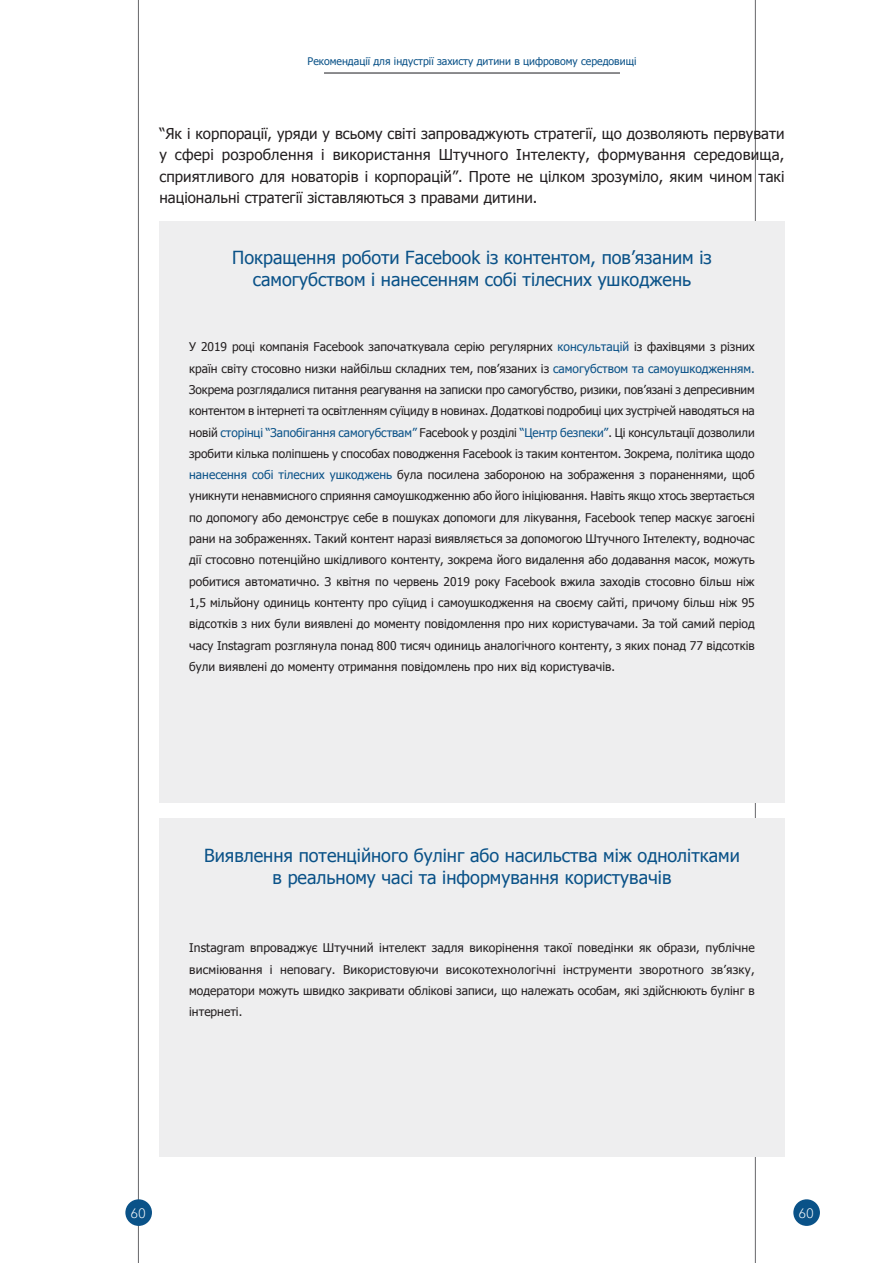
<style>
.page{position:relative;width:893px;height:1263px;background:#fff}
.page>*{position:absolute;margin:0;border:0;box-sizing:border-box;transform-origin:0 0}
.Box_title_centered{font:18px/21.6px "Tahoma";color:#0a5288;text-align:center}
.t1{font:15px/21.3px "Tahoma";color:#231f20;text-align:justify}
.t2{font:300 13.5px "Avenir Next LT Pro";color:#fff}
.t3{font:12px/21.3px "Tahoma";color:#231f20;text-align:justify}
.t4{font:10.5px "Tahoma";color:#0a5288}
.s1{color:#0a5288}
</style>
<div class="page">
<hr style="left:138px;top:0;width:1px;height:1263px;background:#67676a">
<div style="left:125px;top:1199px;width:27px;height:27px;background:#0a5288;border-radius:50%"></div>
<hr style="left:755px;top:0;width:1px;height:1263px;background:#67676a">
<div style="left:793px;top:1199px;width:27px;height:27px;background:#0a5288;border-radius:50%"></div>
<hr style="left:324px;top:73px;width:296px;height:1px;background:#67676a">
<div style="left:159px;top:221px;width:625px;height:581px;background:#eeeeef"></div>
<div style="left:159px;top:819px;width:625px;height:338px;background:#eeeeef"></div>
<p class="t4" style="left:308px;top:54px;width:330px">Рекомендації для індустрії захисту дитини в цифровому середовищі</p>
<p class="t1" style="left:159px;top:122px;width:627px">“Як і корпорації, уряди у всьому світі запроваджують стратегії, що дозволяють первувати у сфері розроблення і використання Штучного Інтелекту, формування середовища, сприятливого для новаторів і корпорацій”. Проте не цілком зрозуміло, яким чином такі національні стратегії зіставляються з правами дитини.</p>
<p class="Box_title_centered" style="left:232px;top:246px;width:481px">Покращення роботи Facebook із контентом, пов’язаним із самогубством і нанесенням собі тілесних ушкоджень</p>
<p class="t3" style="left:189px;top:336px;width:567px">У 2019 році компанія Facebook започаткувала серію регулярних <span class="s1">консультацій</span> із фахівцями з різних країн світу стосовно низки найбільш складних тем, пов’язаних із <span class="s1">самогубством та самоушкодженням.<br></span>Зокрема розглядалися питання реагування на записки про самогубство, ризики, пов’язані з депресивним контентом в інтернеті та освітленням суїциду в новинах. Додаткові подробиці цих зустрічей наводяться на новій <span class="s1">сторінці “Запобігання самогубствам”</span> Facebook у розділі <span class="s1">“Центр безпеки”</span>. Ці консультації дозволили зробити кілька поліпшень у способах поводження Facebook із таким контентом. Зокрема, політика щодо <span class="s1">нанесення собі тілесних ушкоджень</span> була посилена забороною на зображення з пораненнями, щоб уникнути ненавмисного сприяння самоушкодженню або його ініціювання. Навіть якщо хтось звертається по допомогу або демонструє себе в пошуках допомоги для лікування, Facebook тепер маскує загоєні рани на зображеннях. Такий контент наразі виявляється за допомогою Штучного Інтелекту, водночас дії стосовно потенційно шкідливого контенту, зокрема його видалення або додавання масок, можуть робитися автоматично. З квітня по червень 2019 року Facebook вжила заходів стосовно більш ніж 1,5 мільйону одиниць контенту про суїцид і самоушкодження на своєму сайті, причому більш ніж 95 відсотків з них були виявлені до моменту повідомлення про них користувачами. За той самий період часу Instagram розглянула понад 800 тисяч одиниць аналогічного контенту, з яких понад 77 відсотків були виявлені до моменту отримання повідомлень про них від користувачів.</p>
<p class="Box_title_centered" style="left:204px;top:844px;width:537px">Виявлення потенційного булінг або насильства між однолітками в реальному часі та інформування користувачів</p>
<p class="t3" style="left:189px;top:937px;width:567px">Instagram впроваджує Штучний інтелект задля викорінення такої поведінки як образи, публічне висміювання і неповагу. Використовуючи високотехнологічні інструменти зворотного зв’язку, модератори можуть швидко закривати облікові записи, що належать особам, які здійснюють булінг в інтернеті.</p>
<p class="t2" style="left:130px;top:1205px;width:17px">60</p>
<p class="t2" style="left:798px;top:1205px;width:17px">60</p>
</div>
